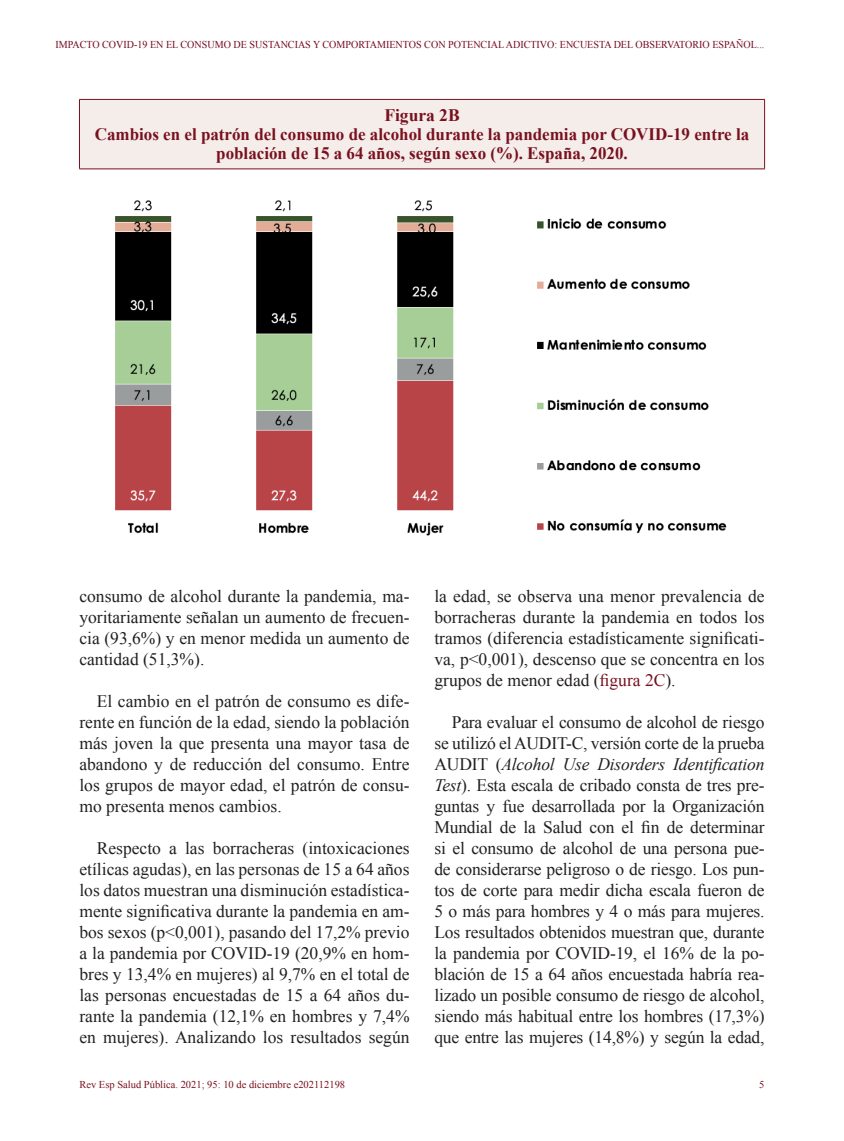
<style>
.page{position:relative;width:844px;height:1141px;background:#fff}
.page>*{position:absolute;margin:0;border:0;box-sizing:border-box;transform-origin:0 0}
.t1{font:17.5px/21px "Times New Roman";color:#231f20;text-align:justify}
.t2{font:700 17.5px/19.2px "Times New Roman";color:#79101e;text-align:center}
.t3{font:10.5px "Times New Roman";color:#730b23;scale:.96 1}
.t4{font:10.5px "Times New Roman";color:#79101e}
.s1{color:#79101e}
.s2{font-style:italic}
</style>
<div class="page">
<div style="left:79px;top:99px;width:685px;height:70px;background:#f4edea"></div>
<hr style="left:79px;top:100px;width:1px;height:69px;background:#79101e">
<hr style="left:764px;top:100px;width:1px;height:69px;background:#79101e">
<hr style="left:79px;top:99px;width:685px;height:1px;background:#79101e">
<hr style="left:79px;top:169px;width:685px;height:1px;background:#79101e">
<img style="left:115px;top:200px;width:612px;height:336px">
<p class="t3" style="left:55px;top:38px;width:739px">IMPACTO COVID-19 EN EL CONSUMO DE SUSTANCIAS Y COMPORTAMIENTOS CON POTENCIAL ADICTIVO: ENCUESTA DEL OBSERVATORIO ESPAÑOL...</p>
<p class="t2" style="left:95px;top:105px;width:655px">Figura 2B<br>Cambios en el patrón del consumo de alcohol durante la pandemia por COVID-19 entre la población de 15 a 64 años, según sexo (%). España, 2020.</p>
<p class="t1" style="left:79px;top:586px;width:331px">consumo de alcohol durante la pandemia, ma&shy;yoritariamente señalan un aumento de frecuen&shy;cia (93,6%) y en menor medida un aumento de cantidad (51,3%).</p>
<p class="t1" style="left:79px;top:691px;width:331px;text-indent:17px">El cambio en el patrón de consumo es dife&shy;rente en función de la edad, siendo la población más joven la que presenta una mayor tasa de abandono y de reducción del consumo. Entre los grupos de mayor edad, el patrón de consu&shy;mo presenta menos cambios.</p>
<p class="t1" style="left:79px;top:838px;width:331px;text-indent:17px">Respecto a las borracheras (intoxicaciones etílicas agudas), en las personas de 15 a 64 años los datos muestran una disminución estadística&shy;mente significativa durante la pandemia en am&shy;bos sexos (p&lt;0,001), pasando del 17,2% previo a la pandemia por COVID-19 (20,9% en hom&shy;bres y 13,4% en mujeres) al 9,7% en el total de las personas encuestadas de 15 a 64 años du&shy;rante la pandemia (12,1% en hombres y 7,4% en mujeres). Analizando los resultados según</p>
<p class="t1" style="left:434px;top:586px;width:331px">la edad, se observa una menor prevalencia de borracheras durante la pandemia en todos los tramos (diferencia estadísticamente significati&shy;va, p&lt;0,001), descenso que se concentra en los grupos de menor edad (<span class="s1">figura 2C</span>).</p>
<p class="t1" style="left:434px;top:712px;width:331px;text-indent:17px">Para evaluar el consumo de alcohol de riesgo se utilizó el AUDIT-C, versión corte de la prueba AUDIT (<span class="s2">Alcohol Use Disorders Identification Test</span>). Esta escala de cribado consta de tres pre&shy;guntas y fue desarrollada por la Organización Mundial de la Salud con el fin de determinar si el consumo de alcohol de una persona pue&shy;de considerarse peligroso o de riesgo. Los pun&shy;tos de corte para medir dicha escala fueron de 5 o más para hombres y 4 o más para mujeres.<br>Los resultados obtenidos muestran que, durante la pandemia por COVID-19, el 16% de la po&shy;blación de 15 a 64 años encuestada habría rea&shy;lizado un posible consumo de riesgo de alcohol, siendo más habitual entre los hombres (17,3%) que entre las mujeres (14,8%) y según la edad,</p>
<p class="t4" style="left:79px;top:1077px;width:267px">Rev Esp Salud Pública. 2021; 95: 10 de diciembre e202112198</p>
<p class="t4" style="left:759px;top:1077px;width:7px">5</p>
</div>
